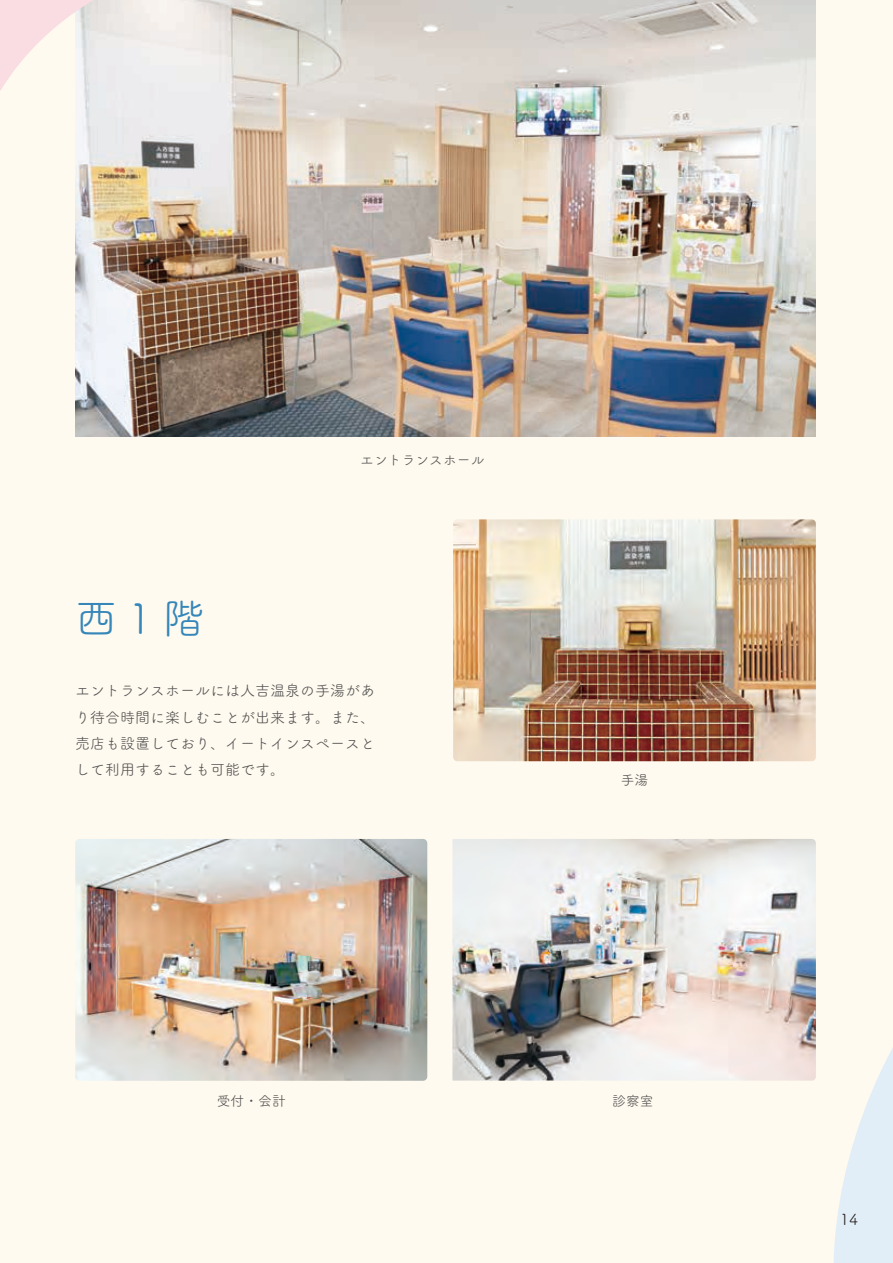
<style>
.page{position:relative;width:893px;height:1263px;background:#fffaef}
.page>*{position:absolute;margin:0;border:0;box-sizing:border-box;transform-origin:0 0}
.t1{font:42px "Tsuku A Rd Gothic Std R";color:#3586b9}
.t2{font:15.3px "Tsuku A Rd Gothic Std R";color:#231916}
.t3{font:15px/26.2px "Tsuku A Rd Gothic Std R";color:#515050;text-align:justify}
.t4{font:13.8px "Tsuku A Rd Gothic Std R";color:#515050}
</style>
<div class="page">
<img style="left:75px;top:0;width:741px;height:436px">
<svg style="left:834px;top:1048px;width:59px;height:215px"></svg>
<img style="left:75px;top:839px;width:352px;height:242px">
<img style="left:452px;top:839px;width:364px;height:241px">
<img style="left:453px;top:519px;width:363px;height:242px">
<svg style="left:0;top:0;width:135px;height:91px"></svg>
<h1 class="t1" style="left:75px;top:587px;width:131px">西1階</h1>
<p class="t4" style="left:360px;top:449px;width:126px">エントランスホール</p>
<p class="t3" style="left:75px;top:677px;width:301px">エントランスホールには人吉温泉の手湯があり待合時間に楽しむことが出来ます。また、売店も設置しており、イートインスペースとして利用することも可能です。</p>
<p class="t4" style="left:621px;top:770px;width:29px">手湯</p>
<p class="t4" style="left:217px;top:1091px;width:71px">受付・会計</p>
<p class="t4" style="left:612px;top:1091px;width:43px">診察室</p>
<p class="t2" style="left:840px;top:1207px;width:19px">14</p>
</div>
